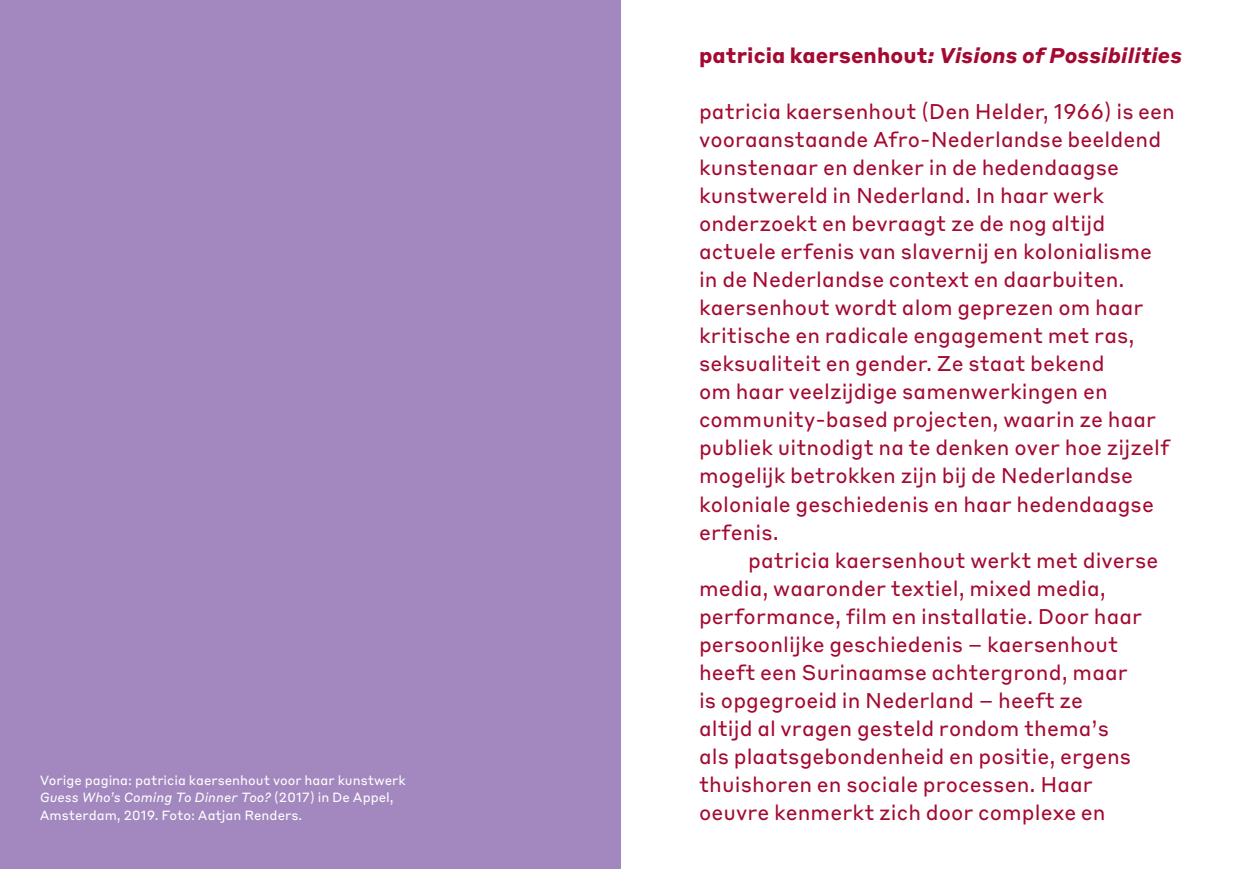
<style>
.page{position:relative;width:1241px;height:869px;background:#fff}
.page>*{position:absolute;margin:0;border:0;box-sizing:border-box;transform-origin:0 0}
.BF_BL_Intro_No-Indent{font:21px/28px "Styrene B";letter-spacing:.005em;color:#a30a32}
.BF_BL_Intro_No-Indent-2{font:italic 700 21px "Styrene B";letter-spacing:.005em;color:#a30a32}
.BF_BL_Body_Caption{font:13.12px/17.5px "Styrene B";color:#fff}
.s1{font-style:italic}
.s2{font-style:normal}
</style>
<div class="page">
<div style="left:0;top:0;width:620px;height:868px;background:#a388bf"></div>
<p class="BF_BL_Body_Caption" style="left:40px;top:770px;width:367px">Vorige pagina: patricia kaersenhout voor haar kunstwerk<br><span class="s1">Guess Who’s Coming To Dinner Too?</span> (2017) in De Appel,<br>Amsterdam, 2019. Foto: Aatjan Renders.</p>
<p class="BF_BL_Intro_No-Indent-2" style="left:699px;top:37px;width:484px"><span class="s2">patricia kaersenhout</span>: Visions of Possibilities</p>
<p class="BF_BL_Intro_No-Indent" style="left:699px;top:96px;width:477px">patricia kaersenhout (Den Helder, 1966) is een vooraanstaande Afro-Nederlandse beeldend kunstenaar en denker in de hedendaagse kunstwereld in Nederland. In haar werk onderzoekt en bevraagt ze de nog altijd actuele erfenis van slavernij en kolonialisme in de Nederlandse context en daarbuiten. kaersenhout wordt alom geprezen om haar kritische en radicale engagement met ras, seksualiteit en gender. Ze staat bekend<br>om haar veelzijdige samenwerkingen en community-based projecten, waarin ze haar publiek uitnodigt na te denken over hoe zijzelf mogelijk betrokken zijn bij de Nederlandse koloniale geschiedenis en haar hedendaagse erfenis.</p>
<p class="BF_BL_Intro_No-Indent" style="left:699px;top:544px;width:461px;text-indent:49px">patricia kaersenhout werkt met diverse media, waaronder textiel, mixed media, performance, film en installatie. Door haar persoonlijke geschiedenis – kaersenhout heeft een Surinaamse achtergrond, maar<br>is opgegroeid in Nederland – heeft ze<br>altijd al vragen gesteld rondom thema’s<br>als plaatsgebondenheid en positie, ergens thuishoren en sociale processen. Haar oeuvre kenmerkt zich door complexe en</p>
</div>
